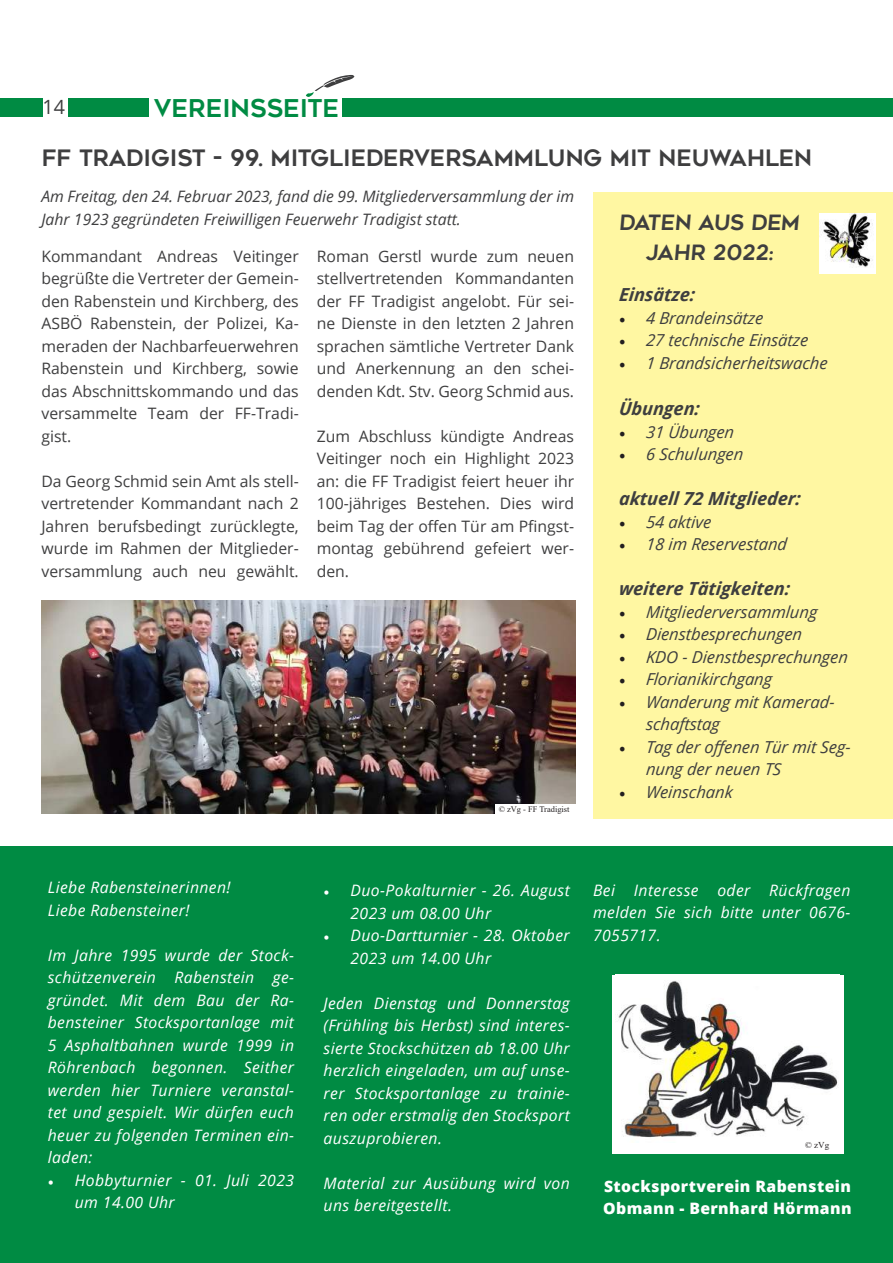
<style>
.page{position:relative;width:893px;height:1263px;background:#fff}
.page>*{position:absolute;margin:0;border:0;box-sizing:border-box;transform-origin:0 0}
.t1{font:24.45px "Geometos";color:#008b43}
.t2{font:22.5px "Geometos";color:#3e3e3f}
.t3{font:21px/30px "Geometos";color:#3e3e3f;text-align:center}
.t4{font:19.65px "Open Sans";color:#3e3e3f}
.t5{font:italic 700 18px "Open Sans";color:#3e3e3f}
.t6{font:italic 16.5px/22.5px "Open Sans";color:#3e3e3f}
.t7{font:15.75px/22.5px "Open Sans";color:#3e3e3f;text-align:justify}
.t8{font:italic 15.75px/22.5px "Open Sans";letter-spacing:.025em;color:#fff}
.t9{font:italic 15.75px/22.5px "Open Sans";color:#3e3e3f}
.t10{font:800 15.75px/22.5px "Open Sans";letter-spacing:.025em;color:#fff}
.t11{font:9px "Times New Roman";color:#231f20}
.t12{font:8.4px "Times New Roman";color:#231f20}
.s1{font-family:"Minion Pro";font-size:18px;color:#231f20}
.s2{font-family:"Minion Pro";font-style:normal}
</style>
<div class="page">
<svg style="left:306px;top:74px;width:48px;height:23px"></svg>
<div style="left:343px;top:98px;width:550px;height:19px;background:#008b43"></div>
<div style="left:68px;top:98px;width:81px;height:19px;background:#008b43"></div>
<div style="left:0;top:98px;width:43px;height:19px;background:#008b43"></div>
<div style="left:593px;top:192px;width:300px;height:626px;background:#fff7a2"></div>
<img style="left:41px;top:600px;width:534px;height:214px">
<div style="left:496px;top:804px;width:90px;height:14px;background:#fff"></div>
<img style="left:819px;top:213px;width:56px;height:60px">
<div style="left:0;top:846px;width:893px;height:417px;background:#008b43"></div>
<div style="left:613px;top:975px;width:231px;height:178px;background:#fff"></div>
<img style="left:617px;top:981px;width:221px;height:157px">
<h1 class="t1" style="left:154px;top:94px;width:187px">VEREINSSEITE</h1>
<p class="t4" style="left:43px;top:94px;width:24px">14</p>
<h2 class="t2" style="left:42px;top:145px;width:772px">FF TRADIGIST - 99. MITGLIEDERVERSAMMLUNG MIT NEUWAHLEN</h2>
<p class="t9" style="left:41px;top:185px;width:534px">Am Freitag, den 24. Februar 2023, fand die 99. Mitgliederversammlung der im<br>Jahr 1923 gegründeten Freiwilligen Feuerwehr Tradigist statt.</p>
<p class="t7" style="left:41px;top:244px;width:259px">Kommandant Andreas Veitinger begrüßte die Vertreter der Gemein&shy;den Rabenstein und Kirchberg, des ASBÖ Rabenstein, der Polizei, Ka&shy;meraden der Nachbarfeuerwehren Rabenstein und Kirchberg, sowie das Abschnittskommando und das versammelte Team der FF-Tradi&shy;gist.</p>
<p class="t7" style="left:41px;top:469px;width:259px">Da Georg Schmid sein Amt als stell&shy;vertretender Kommandant nach 2<br>Jahren berufsbedingt zurücklegte, wurde im Rahmen der Mitglieder&shy;versammlung auch neu gewählt.</p>
<p class="t7" style="left:317px;top:244px;width:259px">Roman Gerstl wurde zum neuen stellvertretenden Kommandanten der FF Tradigist angelobt. Für sei&shy;ne Dienste in den letzten 2 Jahren sprachen sämtliche Vertreter Dank und Anerkennung an den schei&shy;denden Kdt. Stv. Georg Schmid aus.</p>
<p class="t7" style="left:317px;top:424px;width:259px">Zum Abschluss kündigte Andreas Veitinger noch ein Highlight 2023 an: die FF Tradigist feiert heuer ihr 100-jähriges Bestehen. Dies wird beim Tag der offen Tür am Pfingst&shy;montag gebührend gefeiert wer&shy;den.</p>
<p class="t12" style="left:499px;top:804px;width:72px">© zVg - FF Tradigist</p>
<h3 class="t3" style="left:619px;top:207px;width:184px">DATEN AUS DEM<br>JAHR 2022:</h3>
<p class="t5" style="left:619px;top:282px;width:80px">Einsätze:</p>
<p class="t6" style="left:619px;top:306px;width:148px"><span class="s1">•</span> 4 Brandeinsätze</p>
<p class="t6" style="left:619px;top:328px;width:193px"><span class="s1">•</span> 27 technische Einsätze</p>
<p class="t6" style="left:619px;top:351px;width:212px"><span class="s1">•</span> 1 Brandsicherheitswache</p>
<p class="t5" style="left:619px;top:396px;width:84px">Übungen:</p>
<p class="t6" style="left:619px;top:420px;width:119px"><span class="s1">•</span> 31 Übungen</p>
<p class="t6" style="left:619px;top:442px;width:128px"><span class="s1">•</span> 6 Schulungen</p>
<p class="t5" style="left:619px;top:486px;width:185px">aktuell 72 Mitglieder:</p>
<p class="t6" style="left:619px;top:510px;width:96px"><span class="s1">•</span> 54 aktive</p>
<p class="t6" style="left:619px;top:532px;width:170px"><span class="s1">•</span> 18 im Reservestand</p>
<p class="t5" style="left:619px;top:576px;width:175px">weitere Tätigkeiten:</p>
<p class="t6" style="left:619px;top:600px;width:200px"><span class="s1">•</span> Mitgliederversammlung</p>
<p class="t6" style="left:619px;top:622px;width:186px"><span class="s1">•</span> Dienstbesprechungen</p>
<p class="t6" style="left:619px;top:645px;width:232px"><span class="s1">•</span> KDO - Dienstbesprechungen</p>
<p class="t6" style="left:619px;top:667px;width:155px"><span class="s1">•</span> Florianikirchgang</p>
<p class="t6" style="left:646px;top:690px;width:192px;text-indent:-27px"><span class="s1">•</span> Wanderung mit Kamerad&shy;schaftstag</p>
<p class="t6" style="left:646px;top:735px;width:208px;text-indent:-27px"><span class="s1">•</span> Tag der offenen Tür mit Seg&shy;nung der neuen TS</p>
<p class="t6" style="left:619px;top:780px;width:115px"><span class="s1">•</span> Weinschank</p>
<p class="t8" style="left:48px;top:876px;width:184px">Liebe Rabensteinerinnen!<br>Liebe Rabensteiner!</p>
<p class="t8" style="left:48px;top:943px;width:248px;text-align:justify">Im Jahre 1995 wurde der Stock&shy;schützenverein Rabenstein ge&shy;gründet. Mit dem Bau der Ra&shy;bensteiner Stocksportanlage mit 5 Asphaltbahnen wurde 1999 in Röhrenbach begonnen. Seither werden hier Turniere veranstal&shy;tet und gespielt. Wir dürfen euch heuer zu folgenden Terminen ein&shy;laden:</p>
<p class="t8" style="left:75px;top:1168px;width:221px;text-indent:-27px"><span class="s2">•</span> Hobbyturnier - 01. Juli 2023 um 14.00 Uhr</p>
<p class="t8" style="left:351px;top:879px;width:221px;text-indent:-27px"><span class="s2">•</span> Duo-Pokalturnier - 26. August<br>2023 um 08.00 Uhr</p>
<p class="t8" style="left:351px;top:924px;width:221px;text-indent:-27px"><span class="s2">•</span> Duo-Dartturnier - 28. Oktober<br>2023 um 14.00 Uhr</p>
<p class="t8" style="left:324px;top:991px;width:248px;text-align:justify">Jeden Dienstag und Donnerstag (Frühling bis Herbst) sind interes&shy;sierte Stockschützen ab 18.00 Uhr herzlich eingeladen, um auf unse&shy;rer Stocksportanlage zu trainie&shy;ren oder erstmalig den Stocksport auszuprobieren.</p>
<p class="t8" style="left:324px;top:1171px;width:248px">Material zur Ausübung wird von uns bereitgestellt.</p>
<p class="t8" style="left:593px;top:878px;width:259px;text-align:justify">Bei Interesse oder Rückfragen melden Sie sich bitte unter 0676- 7055717.</p>
<p class="t11" style="left:805px;top:1138px;width:26px">© zVg</p>
<p class="t10" style="left:603px;top:1174px;width:250px">Stocksportverein Rabenstein<br>Obmann - Bernhard Hörmann</p>
</div>
